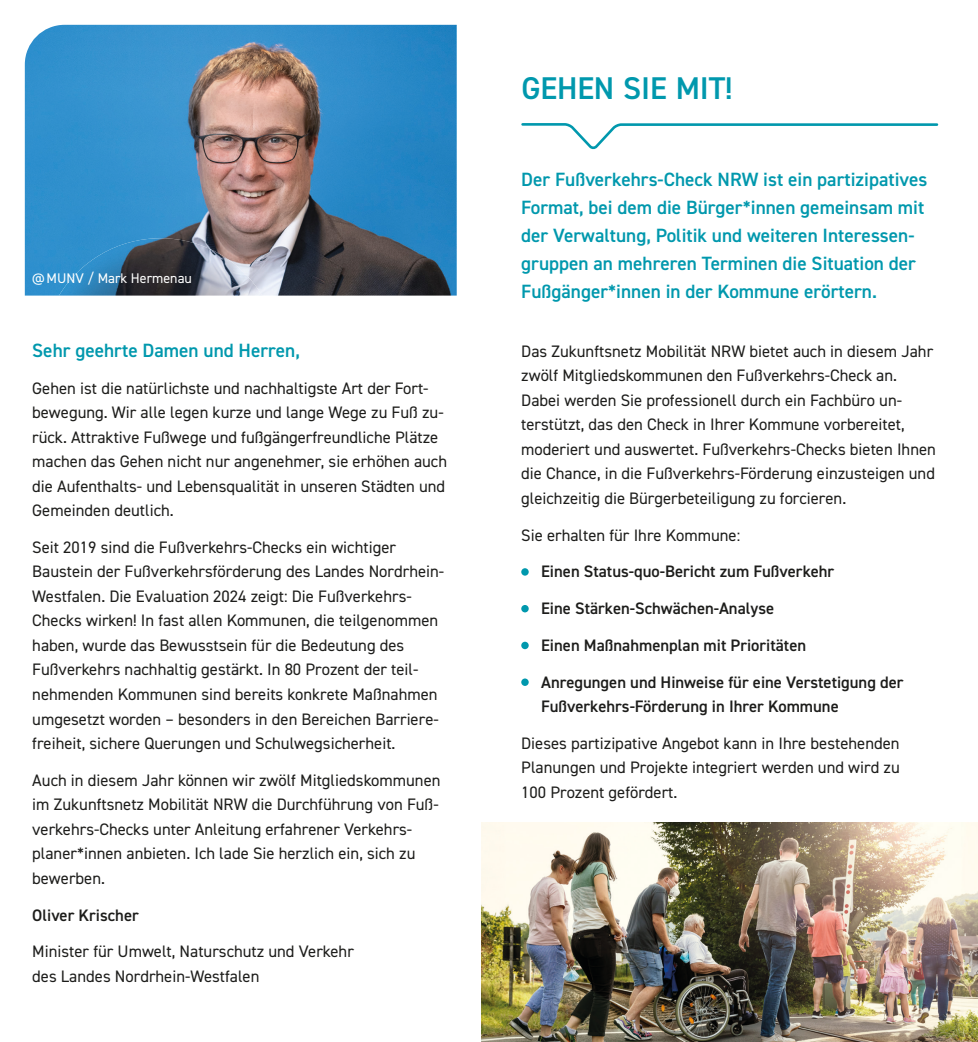
<style>
.page{position:relative;width:978px;height:1042px;background:#fff}
.page>*{position:absolute;margin:0;border:0;box-sizing:border-box;transform-origin:0 0}
.t1{font:600 31.5px "DIN2014";letter-spacing:-.005em;color:#0098ad}
.t2{font:600 19.25px/28px "DIN2014";color:#0098ad}
.t3{font:16.62px/24.5px "DIN2014";color:#1d1d1b}
.t4{font:600 16.62px/24.5px "DIN2014";color:#1d1d1b}
.t5{font:14px "DIN2014";color:#fff}
</style>
<div class="page">
<img style="left:25px;top:25px;width:431px;height:271px">
<img style="left:59px;top:238px;width:203px;height:58px">
<img style="left:481px;top:822px;width:496px;height:220px">
<svg style="left:521px;top:123px;width:418px;height:27px"></svg>
<div style="left:521px;top:568px;width:7px;height:8px;background:#0098ad;border-radius:50%"></div>
<div style="left:521px;top:605px;width:7px;height:7px;background:#0098ad;border-radius:50%"></div>
<div style="left:521px;top:642px;width:7px;height:7px;background:#0098ad;border-radius:50%"></div>
<div style="left:521px;top:678px;width:7px;height:8px;background:#0098ad;border-radius:50%"></div>
<p class="t5" style="left:32px;top:270px;width:161px">@ MUNV / Mark Hermenau</p>
<p class="t2" style="left:32px;top:336px;width:269px">Sehr geehrte Damen und Herren,</p>
<p class="t3" style="left:32px;top:375px;width:416px">Gehen ist die natürlichste und nachhaltigste Art der Fort&shy;bewegung. Wir alle legen kurze und lange Wege zu Fuß zu&shy;rück. Attraktive Fußwege und fußgängerfreundliche Plätze machen das Gehen nicht nur angenehmer, sie erhöhen auch die Aufenthalts- und Lebensqualität in unseren Städten und Gemeinden deutlich.</p>
<p class="t3" style="left:32px;top:535px;width:413px">Seit 2019 sind die Fußverkehrs-Checks ein wichtiger Baustein der Fußverkehrsförderung des Landes Nordrhein-Westfalen. Die Evaluation 2024 zeigt: Die Fußverkehrs-Checks wirken! In fast allen Kommunen, die teilgenommen haben, wurde das Bewusstsein für die Bedeutung des Fußverkehrs nachhaltig gestärkt. In 80 Prozent der teil&shy;nehmenden Kommunen sind bereits konkrete Maßnahmen umgesetzt worden – besonders in den Bereichen Barriere&shy;freiheit, sichere Querungen und Schulwegsicherheit.</p>
<p class="t3" style="left:32px;top:767px;width:410px">Auch in diesem Jahr können wir zwölf Mitgliedskommunen im Zukunftsnetz Mobilität NRW die Durchführung von Fuß&shy;verkehrs-Checks unter Anleitung erfahrener Verkehrs&shy;planer*innen anbieten. Ich lade Sie herzlich ein, sich zu bewerben.</p>
<p class="t4" style="left:32px;top:902px;width:108px">Oliver Krischer</p>
<p class="t3" style="left:32px;top:939px;width:323px">Minister für Umwelt, Naturschutz und Verkehr des Landes Nordrhein-Westfalen</p>
<h1 class="t1" style="left:521px;top:67px;width:212px">GEHEN SIE MIT!</h1>
<p class="t2" style="left:521px;top:165px;width:407px">Der Fußverkehrs-Check NRW ist ein partizipatives Format, bei dem die Bürger*innen gemeinsam mit der Verwaltung, Politik und weiteren Interessen&shy;gruppen an mehreren Terminen die Situation der Fußgänger*innen in der Kommune erörtern.</p>
<p class="t3" style="left:521px;top:338px;width:416px">Das Zukunftsnetz Mobilität NRW bietet auch in diesem Jahr zwölf Mitgliedskommunen den Fußverkehrs-Check an.<br>Dabei werden Sie professionell durch ein Fachbüro un&shy;terstützt, das den Check in Ihrer Kommune vorbereitet, moderiert und auswertet. Fußverkehrs-Checks bieten Ihnen die Chance, in die Fußverkehrs-Förderung einzusteigen und gleichzeitig die Bürgerbeteiligung zu forcieren.</p>
<p class="t3" style="left:521px;top:522px;width:220px">Sie erhalten für Ihre Kommune:</p>
<p class="t4" style="left:541px;top:559px;width:294px">Einen Status-quo-Bericht zum Fußverkehr</p>
<p class="t4" style="left:541px;top:596px;width:234px">Eine Stärken-Schwächen-Analyse</p>
<p class="t4" style="left:541px;top:632px;width:266px">Einen Maßnahmenplan mit Prioritäten</p>
<p class="t4" style="left:541px;top:669px;width:364px">Anregungen und Hinweise für eine Verstetigung der<br>Fußverkehrs-Förderung in Ihrer Kommune</p>
<p class="t3" style="left:521px;top:730px;width:380px;text-align:justify">Dieses partizipative Angebot kann in Ihre bestehenden Planungen und Projekte integriert werden und wird zu 100 Prozent gefördert.</p>
</div>
